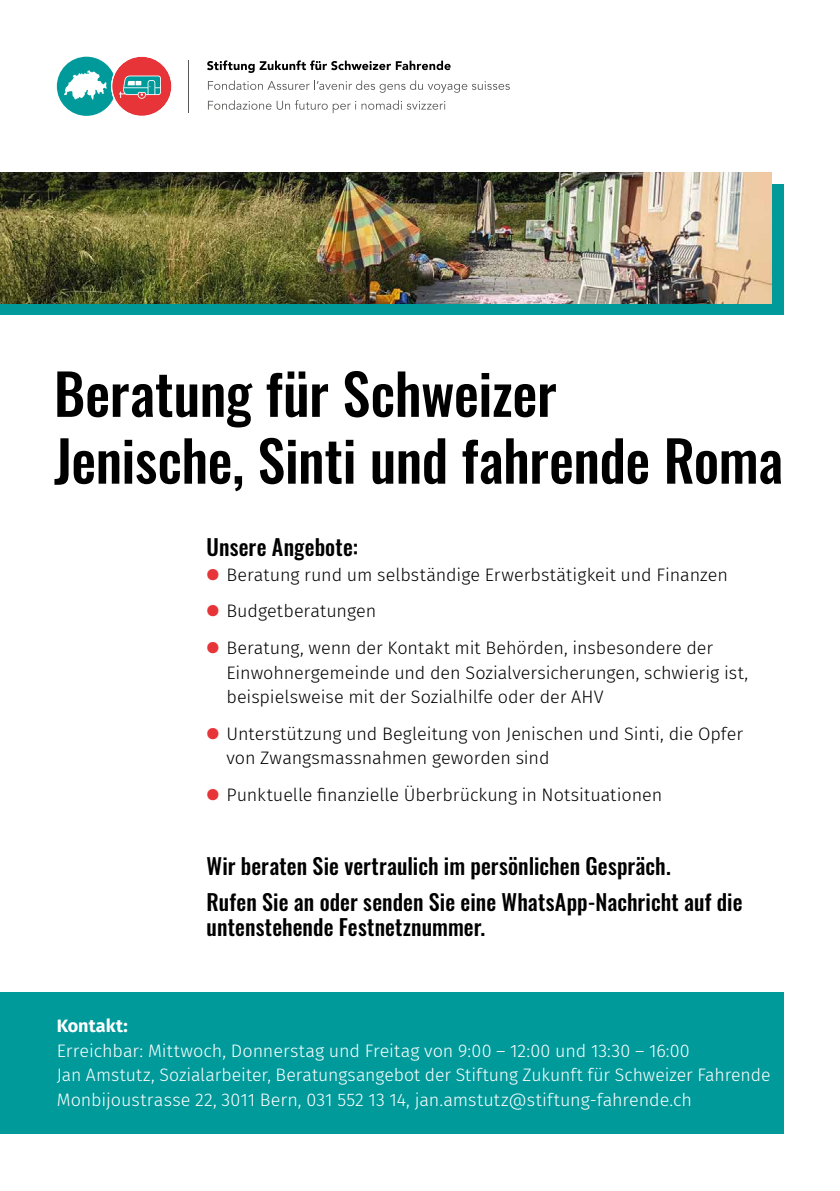
<style>
.page{position:relative;width:840px;height:1191px;background:#fff}
.page>*{position:absolute;margin:0;border:0;box-sizing:border-box;transform-origin:0 0}
.t1{font:56px/66.8px "Oswald";letter-spacing:-.005em;color:#000}
.t2{font:22px/36.4px "Oswald";letter-spacing:.005em;color:#000}
.t3{font:300 18px/24.4px "Fira Sans";letter-spacing:-.005em;color:#000}
.t4{font:300 18px/24.6px "Fira Sans";color:#fff}
.t5{font:700 18px "Fira Sans";color:#fff}
.s1{font-weight:900;font-size:36px;color:#e73439}
</style>
<div class="page">
<svg style="left:207px;top:60px;width:243px;height:13px"></svg>
<svg style="left:208px;top:80px;width:301px;height:13px"></svg>
<svg style="left:208px;top:100px;width:237px;height:13px"></svg>
<hr style="left:188px;top:60px;width:1px;height:53px;background:#575756">
<svg style="left:56px;top:56px;width:116px;height:60px"></svg>
<div style="left:0;top:992px;width:782px;height:142px;background:#009a9b"></div>
<div style="left:0;top:184px;width:782px;height:131px;background:#009a9b"></div>
<img style="left:0;top:173px;width:771px;height:130px">
<h1 class="t1" style="left:54px;top:355px;width:730px">Beratung für Schweizer<br>Jenische, Sinti und fahrende Roma</h1>
<p class="t2" style="left:206px;top:527px;width:153px">Unsere Angebote:</p>
<p class="t3" style="left:206px;top:562px;width:522px"><span class="s1">•</span> Beratung rund um selbständige Erwerbstätigkeit und Finanzen</p>
<p class="t3" style="left:206px;top:599px;width:171px"><span class="s1">•</span> Budgetberatungen</p>
<p class="t3" style="left:226px;top:635px;width:523px;text-indent:-20px"><span class="s1">•</span> Beratung, wenn der Kontakt mit Behörden, insbesondere der<br>Einwohnergemeinde und den Sozialversicherungen, schwierig ist, beispielsweise mit der Sozialhilfe oder der AHV</p>
<p class="t3" style="left:226px;top:721px;width:518px;text-indent:-20px"><span class="s1">•</span> Unterstützung und Begleitung von Jenischen und Sinti, die Opfer von Zwangsmassnahmen geworden sind</p>
<p class="t3" style="left:206px;top:782px;width:457px"><span class="s1">•</span> Punktuelle finanzielle Überbrückung in Notsituationen</p>
<p class="t2" style="left:206px;top:845px;width:537px">Wir beraten Sie vertraulich im persönlichen Gespräch.<br>Rufen Sie an oder senden Sie eine WhatsApp-Nachricht auf die</p>
<p class="t2" style="left:206px;top:906px;width:280px">untenstehende Festnetznummer.</p>
<p class="t5" style="left:57px;top:1011px;width:73px">Kontakt:</p>
<p class="t4" style="left:57px;top:1038px;width:715px">Erreichbar: Mittwoch, Donnerstag und Freitag von 9:00 – 12:00 und 13:30 – 16:00<br>Jan Amstutz, Sozialarbeiter, Beratungsangebot der Stiftung Zukunft für Schweizer Fahrende<br>Monbijoustrasse 22, 3011 Bern, 031 552 13 14, jan.amstutz@stiftung-fahrende.ch</p>
</div>
